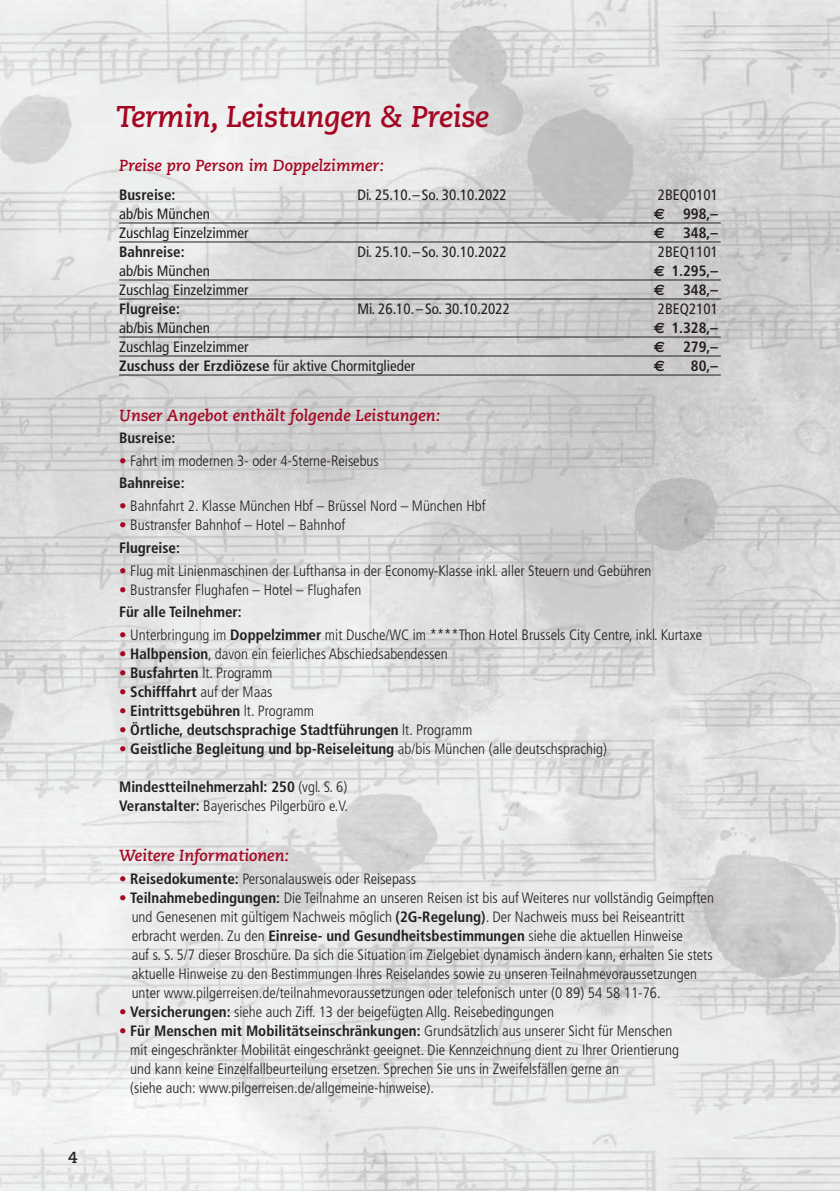
<style>
.page{position:relative;width:840px;height:1191px;background:#fff}
.page>*{position:absolute;margin:0;border:0;box-sizing:border-box;transform-origin:0 0}
.t1{font:italic 700 30px "Caecilia LT";letter-spacing:-.015em;color:#a50723}
.t2{font:italic 700 16px "Caecilia LT";color:#a50723}
.t3{font:700 16px "Caecilia LT";color:#231f20}
.t4{font:300 condensed 15px/19px "Frutiger LT Pro";color:#231f20}
.t5{font:700 condensed 15px/19px "Frutiger LT Pro";color:#231f20}
.t6{font:condensed 15px "Frutiger LT Pro";color:#231f20}
.s1{font-weight:700}
.s2{color:#a50723}
.s3{font-weight:300;color:#a50723}
.s4{font-weight:300}
</style>
<div class="page">
<img style="left:0;top:0;width:839px;height:1191px">
<hr style="left:119px;top:223px;width:601px;height:1px;background:#231f20">
<hr style="left:119px;top:242px;width:601px;height:1px;background:#231f20">
<hr style="left:119px;top:280px;width:601px;height:1px;background:#231f20">
<hr style="left:119px;top:299px;width:601px;height:1px;background:#231f20">
<hr style="left:119px;top:337px;width:601px;height:1px;background:#231f20">
<hr style="left:119px;top:356px;width:601px;height:1px;background:#231f20">
<hr style="left:119px;top:375px;width:601px;height:1px;background:#231f20">
<svg style="left:653px;top:208px;width:11px;height:11px"></svg>
<svg style="left:653px;top:227px;width:11px;height:11px"></svg>
<svg style="left:653px;top:265px;width:11px;height:11px"></svg>
<svg style="left:653px;top:284px;width:11px;height:11px"></svg>
<svg style="left:653px;top:322px;width:11px;height:11px"></svg>
<svg style="left:653px;top:341px;width:11px;height:11px"></svg>
<svg style="left:653px;top:360px;width:11px;height:11px"></svg>
<p class="t3" style="left:68px;top:1147px;width:11px">4</p>
<h1 class="t1" style="left:116px;top:99px;width:374px">Termin, Leistungen &amp; Preise</h1>
<p class="t2" style="left:119px;top:156px;width:266px">Preise pro Person im Doppelzimmer:</p>
<p class="t5" style="left:119px;top:185px;width:58px">Busreise:</p>
<p class="t6" style="left:357px;top:186px;width:151px">Di. 25.10. – So. 30.10.2022</p>
<p class="t6" style="left:657px;top:186px;width:61px">2BEQ0101</p>
<p class="t6" style="left:119px;top:205px;width:92px">ab/bis München</p>
<p class="t5" style="left:682px;top:204px;width:36px">998,–</p>
<p class="t6" style="left:119px;top:224px;width:131px">Zuschlag Einzelzimmer</p>
<p class="t5" style="left:682px;top:223px;width:36px">348,–</p>
<p class="t5" style="left:119px;top:242px;width:67px">Bahnreise:</p>
<p class="t6" style="left:357px;top:243px;width:151px">Di. 25.10. – So. 30.10.2022</p>
<p class="t6" style="left:657px;top:243px;width:61px">2BEQ1101</p>
<p class="t6" style="left:119px;top:262px;width:92px">ab/bis München</p>
<p class="t5" style="left:671px;top:261px;width:48px">1.295,–</p>
<p class="t6" style="left:119px;top:281px;width:131px">Zuschlag Einzelzimmer</p>
<p class="t5" style="left:682px;top:280px;width:36px">348,–</p>
<p class="t5" style="left:119px;top:299px;width:62px">Flugreise:</p>
<p class="t6" style="left:357px;top:300px;width:154px">Mi. 26.10. – So. 30.10.2022</p>
<p class="t6" style="left:657px;top:300px;width:61px">2BEQ2101</p>
<p class="t6" style="left:119px;top:319px;width:92px">ab/bis München</p>
<p class="t5" style="left:671px;top:318px;width:48px">1.328,–</p>
<p class="t6" style="left:119px;top:338px;width:131px">Zuschlag Einzelzimmer</p>
<p class="t5" style="left:682px;top:337px;width:36px">279,–</p>
<p class="t6" style="left:119px;top:357px;width:297px"><span class="s1">Zuschuss der Erzdiözese</span> für aktive Chormitglieder</p>
<p class="t5" style="left:690px;top:356px;width:28px">80,–</p>
<p class="t2" style="left:119px;top:406px;width:322px">Unser Angebot enthält folgende Leistungen:</p>
<p class="t5" style="left:119px;top:428px;width:58px">Busreise:</p>
<p class="t4" style="left:119px;top:450px;width:261px;line-height:22.2px"><span class="s2">•</span> Fahrt im modernen 3- oder 4-Sterne-Reisebus<br><span class="s1">Bahnreise:</span></p>
<p class="t4" style="left:119px;top:497px;width:367px"><span class="s2">•</span> Bahnfahrt 2. Klasse München Hbf – Brüssel Nord – München Hbf</p>
<p class="t4" style="left:119px;top:514px;width:227px;line-height:22.2px"><span class="s2">•</span> Bustransfer Bahnhof – Hotel – Bahnhof<br><span class="s1">Flugreise:</span></p>
<p class="t4" style="left:119px;top:561px;width:533px"><span class="s2">•</span> Flug mit Linienmaschinen der Lufthansa in der Economy-Klasse inkl. aller Steuern und Gebühren</p>
<p class="t4" style="left:119px;top:578px;width:243px;line-height:22.2px"><span class="s2">•</span> Bustransfer Flughafen – Hotel – Flughafen<br><span class="s1">Für alle Teilnehmer:</span></p>
<p class="t4" style="left:119px;top:625px;width:584px"><span class="s2">•</span> Unterbringung im <span class="s1">Doppelzimmer</span> mit Dusche/WC im ****Thon Hotel Brussels City Centre, inkl. Kurtaxe</p>
<p class="t4" style="left:119px;top:644px;width:330px"><span class="s2">•</span> <span class="s1">Halbpension</span>, davon ein feierliches Abschiedsabendessen</p>
<p class="t4" style="left:119px;top:663px;width:155px"><span class="s2">•</span> <span class="s1">Busfahrten</span> lt. Programm</p>
<p class="t5" style="left:119px;top:682px;width:155px"><span class="s3">•</span> Schifffahrt <span class="s4">auf der Maas</span></p>
<p class="t5" style="left:119px;top:701px;width:196px"><span class="s3">•</span> Eintrittsgebühren <span class="s4">lt. Programm</span></p>
<p class="t5" style="left:119px;top:720px;width:354px"><span class="s3">•</span> Örtliche, deutschsprachige Stadtführungen <span class="s4">lt. Programm</span></p>
<p class="t5" style="left:119px;top:739px;width:489px"><span class="s3">•</span> Geistliche Begleitung und bp-Reiseleitung <span class="s4">ab/bis München (alle deutschsprachig)</span></p>
<p class="t5" style="left:119px;top:777px;width:230px">Mindestteilnehmerzahl: 250 <span class="s4">(vgl. S. 6)<br></span>Veranstalter: <span class="s4">Bayerisches Pilgerbüro e.V.</span></p>
<p class="t2" style="left:119px;top:846px;width:171px">Weitere Informationen:</p>
<p class="t4" style="left:119px;top:869px;width:298px"><span class="s2">•</span> <span class="s1">Reisedokumente:</span> Personalausweis oder Reisepass</p>
<p class="t4" style="left:132px;top:888px;width:583px;text-indent:-12px"><span class="s2">•</span> <span class="s1">Teilnahmebedingungen:</span> Die Teilnahme an unseren Reisen ist bis auf Weiteres nur vollständig Geimpften und Genesenen mit gültigem Nachweis möglich <span class="s1">(2G-Regelung)</span>. Der Nachweis muss bei Reiseantritt erbracht werden. Zu den <span class="s1">Einreise- und Gesundheitsbestimmungen</span> siehe die aktuellen Hinweise<br>auf s. S. 5/7 dieser Broschüre. Da sich die Situation im Zielgebiet dynamisch ändern kann, erhalten Sie stets aktuelle Hinweise zu den Bestimmungen Ihres Reiselandes sowie zu unseren Teilnahmevoraussetzungen unter www.pilgerreisen.de/teilnahmevoraussetzungen oder telefonisch unter (0 89) 54 58 11-76.</p>
<p class="t4" style="left:119px;top:1002px;width:436px"><span class="s2">•</span> <span class="s1">Versicherungen:</span> siehe auch Ziff. 13 der beigefügten Allg. Reisebedingungen</p>
<p class="t4" style="left:130px;top:1021px;width:550px;text-indent:-11px"><span class="s2">•</span> <span class="s1">Für Menschen mit Mobilitätseinschränkungen:</span> Grundsätzlich aus unserer Sicht für Menschen mit eingeschränkter Mobilität eingeschränkt geeignet. Die Kennzeichnung dient zu Ihrer Orientierung und kann keine Einzelfallbeurteilung ersetzen. Sprechen Sie uns in Zweifelsfällen gerne an<br>(siehe auch: www.pilgerreisen.de/allgemeine-hinweise).</p>
</div>
